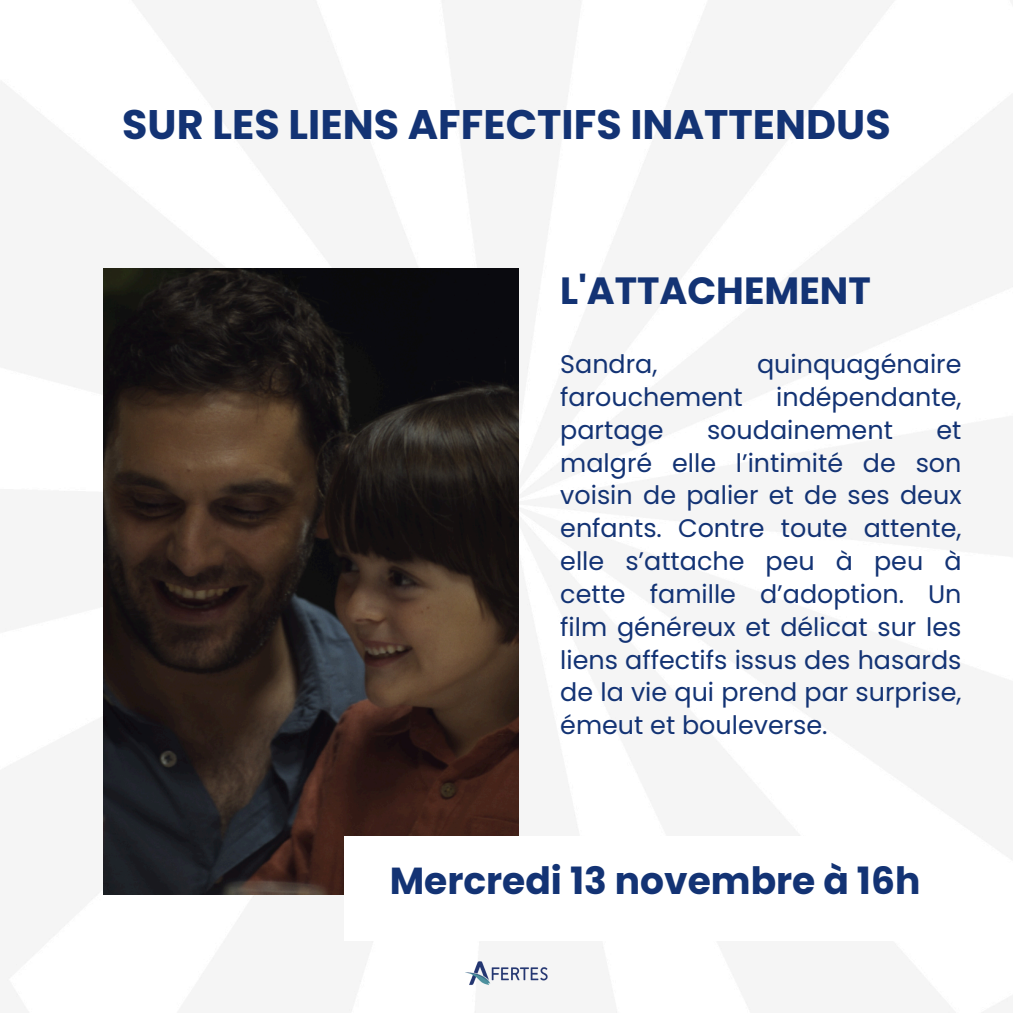
<style>
.page{position:relative;width:1013px;height:1013px;background:#fff}
.page>*{position:absolute;margin:0;border:0;box-sizing:border-box;transform-origin:0 0}
.t1{font:700 41.25px "Poppins";color:#133374}
.t2{font:700 37.88px "Poppins";color:#133374}
.t3{font:700 37.62px "Poppins";color:#133374}
.t4{font:25.38px/32.8px "Poppins";color:#133374;text-align:justify}
</style>
<div class="page">
<img style="left:103px;top:269px;width:416px;height:625px">
<div style="left:344px;top:836px;width:617px;height:105px;background:#fff"></div>
<img style="left:465px;top:961px;width:83px;height:24px">
<p class="t1" style="left:122px;top:96px;width:770px">SUR LES LIENS AFFECTIFS INATTENDUS</p>
<p class="t2" style="left:560px;top:264px;width:312px">L'ATTACHEMENT</p>
<h1 class="t4" style="left:560px;top:348px;width:99px">Sandra,</h1>
<h1 class="t4" style="left:757px;top:348px;width:206px">quinquagénaire</h1>
<h1 class="t4" style="left:560px;top:380px;width:184px">farouchement</h1>
<h1 class="t4" style="left:776px;top:380px;width:187px">indépendante,</h1>
<h1 class="t4" style="left:560px;top:413px;width:105px">partage</h1>
<h1 class="t4" style="left:707px;top:413px;width:187px">soudainement</h1>
<h1 class="t4" style="left:560px;top:413px;width:403px;text-indent:376px">et malgré elle l’intimité de son voisin de palier et de ses deux enfants. Contre toute attente, elle s’attache peu à peu à cette famille d’adoption. Un film généreux et délicat sur les liens affectifs issus des hasards de la vie qui prend par surprise, émeut et bouleverse.</h1>
<h2 class="t3" style="left:389px;top:855px;width:532px">Mercredi 13 novembre à 16h</h2>
</div>
